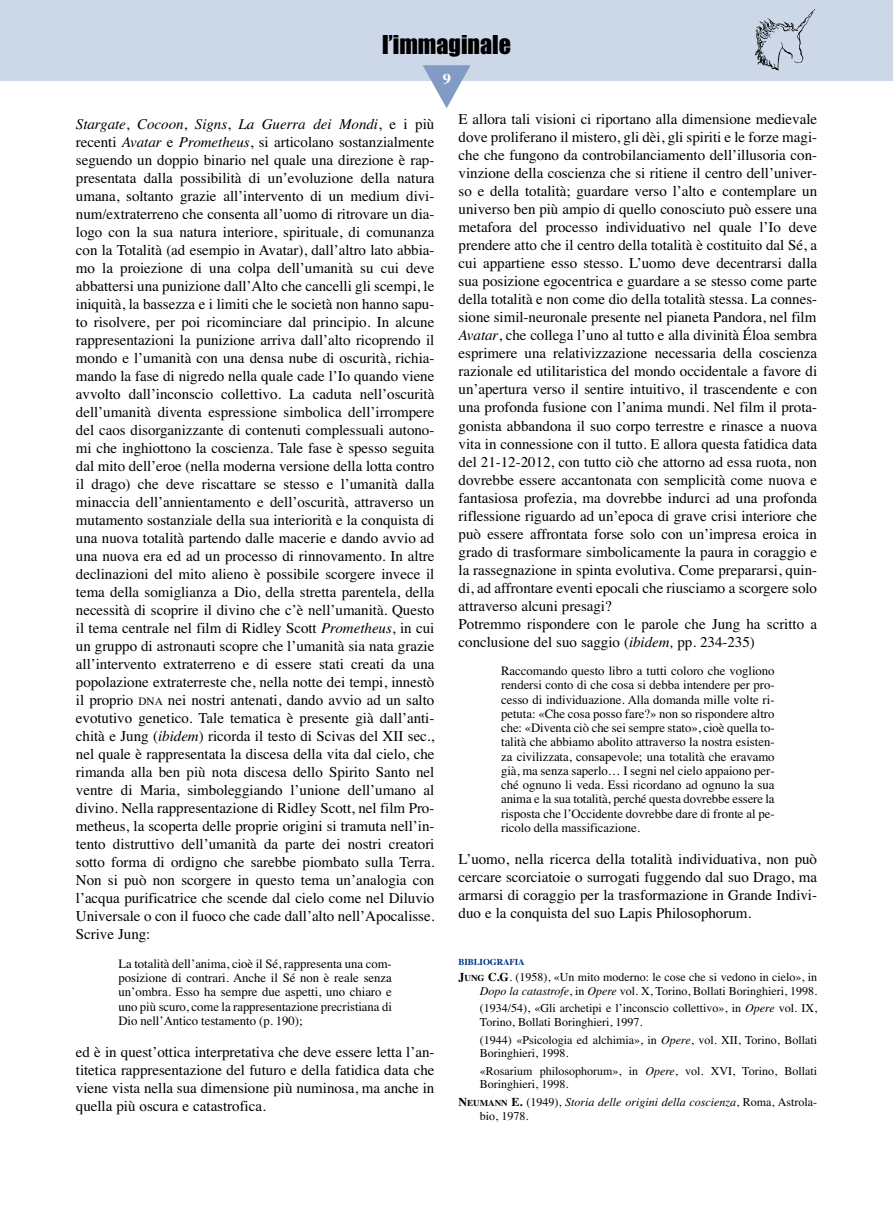
<style>
.page{position:relative;width:893px;height:1212px;background:#fff}
.page>*{position:absolute;margin:0;border:0;box-sizing:border-box;transform-origin:0 0}
.t1{font:24px "Impact";color:#000}
.t2{font:15px/18px "Times";color:#000;text-align:justify}
.t3{font:700 15px "Times";color:#fff;scale:1.1 1}
.t4{font:12.75px/14.2px "Times";letter-spacing:-.005em;color:#000;text-align:justify}
.t5{font:12px/13.5px "Times";color:#000}
.t6{font:italic 12px/13.5px "Times";color:#000}
.t7{font:700 9px "Times";letter-spacing:-.015em;color:#00368a}
.s1{font-style:italic}
.s2{font-size:11.25px}
.s3{font-weight:700}
.s4{font-weight:700;font-size:9px}
.s5{font-weight:700;font-style:normal}
.s6{font-weight:700;font-style:normal;font-size:9px}
.s7{font-style:normal}
</style>
<div class="page">
<div style="left:0;top:0;width:893px;height:81px;background:#ccd7e8"></div>
<svg style="left:423px;top:65px;width:47px;height:43px"></svg>
<img style="left:754px;top:9px;width:62px;height:62px">
<h1 class="t1" style="left:382px;top:36px;width:130px">l’immaginale</h1>
<p class="t3" style="left:443px;top:74px;width:9px">9</p>
<p class="t2" style="left:76px;top:117px;width:360px"><span class="s1">Stargate</span>, <span class="s1">Cocoon</span>, <span class="s1">Signs</span>, <span class="s1">La Guerra dei Mondi</span>, e i più recenti <span class="s1">Avatar</span> e <span class="s1">Prometheus</span>, si articolano sostanzialmente seguendo un doppio binario nel quale una direzione è rap&shy;presentata dalla possibilità di un’evoluzione della natura umana, soltanto grazie all’intervento di un medium divi&shy;num/extraterreno che consenta all’uomo di ritrovare un dia&shy;logo con la sua natura interiore, spirituale, di comunanza con la Totalità (ad esempio in Avatar), dall’altro lato abbia&shy;mo la proiezione di una colpa dell’umanità su cui deve abbattersi una punizione dall’Alto che cancelli gli scempi, le iniquità, la bassezza e i limiti che le società non hanno sapu&shy;to risolvere, per poi ricominciare dal principio. In alcune rappresentazioni la punizione arriva dall’alto ricoprendo il mondo e l’umanità con una densa nube di oscurità, richia&shy;mando la fase di nigredo nella quale cade l’Io quando viene avvolto dall’inconscio collettivo. La caduta nell’oscurità dell’umanità diventa espressione simbolica dell’irrompere del caos disorganizzante di contenuti complessuali autono&shy;mi che inghiottono la coscienza. Tale fase è spesso seguita dal mito dell’eroe (nella moderna versione della lotta contro il drago) che deve riscattare se stesso e l’umanità dalla minaccia dell’annientamento e dell’oscurità, attraverso un mutamento sostanziale della sua interiorità e la conquista di una nuova totalità partendo dalle macerie e dando avvio ad una nuova era ed ad un processo di rinnovamento. In altre declinazioni del mito alieno è possibile scorgere invece il tema della somiglianza a Dio, della stretta parentela, della necessità di scoprire il divino che c’è nell’umanità. Questo il tema centrale nel film di Ridley Scott <span class="s1">Prometheus</span>, in cui un gruppo di astronauti scopre che l’umanità sia nata grazie all’intervento extraterreno e di essere stati creati da una popolazione extraterreste che, nella notte dei tempi, innestò il proprio <span class="s2">DNA</span> nei nostri antenati, dando avvio ad un salto evotutivo genetico. Tale tematica è presente già dall’anti&shy;chità e Jung (<span class="s1">ibidem</span>) ricorda il testo di Scivas del XII sec., nel quale è rappresentata la discesa della vita dal cielo, che rimanda alla ben più nota discesa dello Spirito Santo nel ventre di Maria, simboleggiando l’unione dell’umano al divino. Nella rappresentazione di Ridley Scott, nel film Pro&shy;metheus, la scoperta delle proprie origini si tramuta nell’in&shy;tento distruttivo dell’umanità da parte dei nostri creatori sotto forma di ordigno che sarebbe piombato sulla Terra.<br>Non si può non scorgere in questo tema un’analogia con l’acqua purificatrice che scende dal cielo come nel Diluvio Universale o con il fuoco che cade dall’alto nell’Apocalisse.<br>Scrive Jung:</p>
<p class="t4" style="left:118px;top:957px;width:275px">La totalità dell’anima, cioè il Sé, rappresenta una com&shy;posizione di contrari. Anche il Sé non è reale senza un’ombra. Esso ha sempre due aspetti, uno chiaro e uno più scuro, come la rappresentazione precristiana di Dio nell’Antico testamento (p. 190);</p>
<p class="t2" style="left:76px;top:1044px;width:360px">ed è in quest’ottica interpretativa che deve essere letta l’an&shy;titetica rappresentazione del futuro e della fatidica data che viene vista nella sua dimensione più numinosa, ma anche in quella più oscura e catastrofica.</p>
<p class="t2" style="left:459px;top:112px;width:360px;text-align:left">E allora tali visioni ci riportano alla dimensione medievale dove proliferano il mistero, gli dèi, gli spiriti e le forze magi&shy;che che fungono da controbilanciamento dell’illusoria con&shy;vinzione della coscienza che si ritiene il centro dell’univer&shy;so e della totalità; guardare verso l’alto e contemplare un universo ben più ampio di quello conosciuto può essere una metafora del processo individuativo nel quale l’Io deve prendere atto che il centro della totalità è costituito dal Sé, a cui appartiene esso stesso. L’uomo deve decentrarsi dalla sua posizione egocentrica e guardare a se stesso come parte della totalità e non come dio della totalità stessa. La connes&shy;sione simil-neuronale presente nel pianeta Pandora, nel film <span class="s1">Avatar</span>, che collega l’uno al tutto e alla divinità Éloa sembra esprimere una relativizzazione necessaria della coscienza razionale ed utilitaristica del mondo occidentale a favore di un’apertura verso il sentire intuitivo, il trascendente e con una profonda fusione con l’anima mundi. Nel film il prota&shy;gonista abbandona il suo corpo terrestre e rinasce a nuova vita in connessione con il tutto. E allora questa fatidica data del 21-12-2012, con tutto ciò che attorno ad essa ruota, non dovrebbe essere accantonata con semplicità come nuova e fantasiosa profezia, ma dovrebbe indurci ad una profonda riflessione riguardo ad un’epoca di grave crisi interiore che può essere affrontata forse solo con un’impresa eroica in grado di trasformare simbolicamente la paura in coraggio e la rassegnazione in spinta evolutiva. Come prepararsi, quin&shy;di, ad affrontare eventi epocali che riusciamo a scorgere solo attraverso alcuni presagi?<br>Potremmo rispondere con le parole che Jung ha scritto a conclusione del suo saggio (<span class="s1">ibidem,</span> pp. 234-235)</p>
<p class="t4" style="left:501px;top:665px;width:275px">Raccomando questo libro a tutti coloro che vogliono rendersi conto di che cosa si debba intendere per pro&shy;cesso di individuazione. Alla domanda mille volte ri&shy;petuta: «Che cosa posso fare?» non so rispondere altro che: «Diventa ciò che sei sempre stato», cioè quella to&shy;talità che abbiamo abolito attraverso la nostra esisten&shy;za civilizzata, consapevole; una totalità che eravamo già, ma senza saperlo… I segni nel cielo appaiono per&shy;ché ognuno li veda. Essi ricordano ad ognuno la sua anima e la sua totalità, perché questa dovrebbe essere la risposta che l’Occidente dovrebbe dare di fronte al pe&shy;ricolo della massificazione.</p>
<p class="t2" style="left:459px;top:851px;width:360px">L’uomo, nella ricerca della totalità individuativa, non può cercare scorciatoie o surrogati fuggendo dal suo Drago, ma armarsi di coraggio per la trasformazione in Grande Indivi&shy;duo e la conquista del suo Lapis Philosophorum.</p>
<p class="t7" style="left:459px;top:959px;width:68px">BIBLIOGRAFIA</p>
<p class="t5" style="left:459px;top:971px;width:360px;text-align:right"><span class="s3">J</span><span class="s4">UNG</span> <span class="s3">C.G</span>. (1958), «Un mito moderno: le cose che si vedono in cielo», in<br><span class="s1">Dopo la catastrofe</span>, in <span class="s1">Opere</span> vol. X, Torino, Bollati Boringhieri, 1998.</p>
<p class="t5" style="left:480px;top:1003px;width:339px">(1934/54), «Gli archetipi e l’inconscio collettivo», in <span class="s1">Opere</span> vol. IX,<br>Torino, Bollati Boringhieri, 1997.</p>
<p class="t5" style="left:480px;top:1034px;width:339px">(1944) «Psicologia ed alchimia», in <span class="s1">Opere</span>, vol. XII, Torino, Bollati<br>Boringhieri, 1998.</p>
<p class="t5" style="left:480px;top:1065px;width:339px">«Rosarium philosophorum», in <span class="s1">Opere</span>, vol. XVI, Torino, Bollati<br>Boringhieri, 1998.</p>
<p class="t6" style="left:480px;top:1096px;width:339px;text-indent:-21px"><span class="s5">N</span><span class="s6">EUMANN</span> <span class="s5">E.</span> <span class="s7">(1949),</span> Storia delle origini della coscienza<span class="s7">, Roma, Astrola&shy;bio, 1978.</span></p>
</div>
